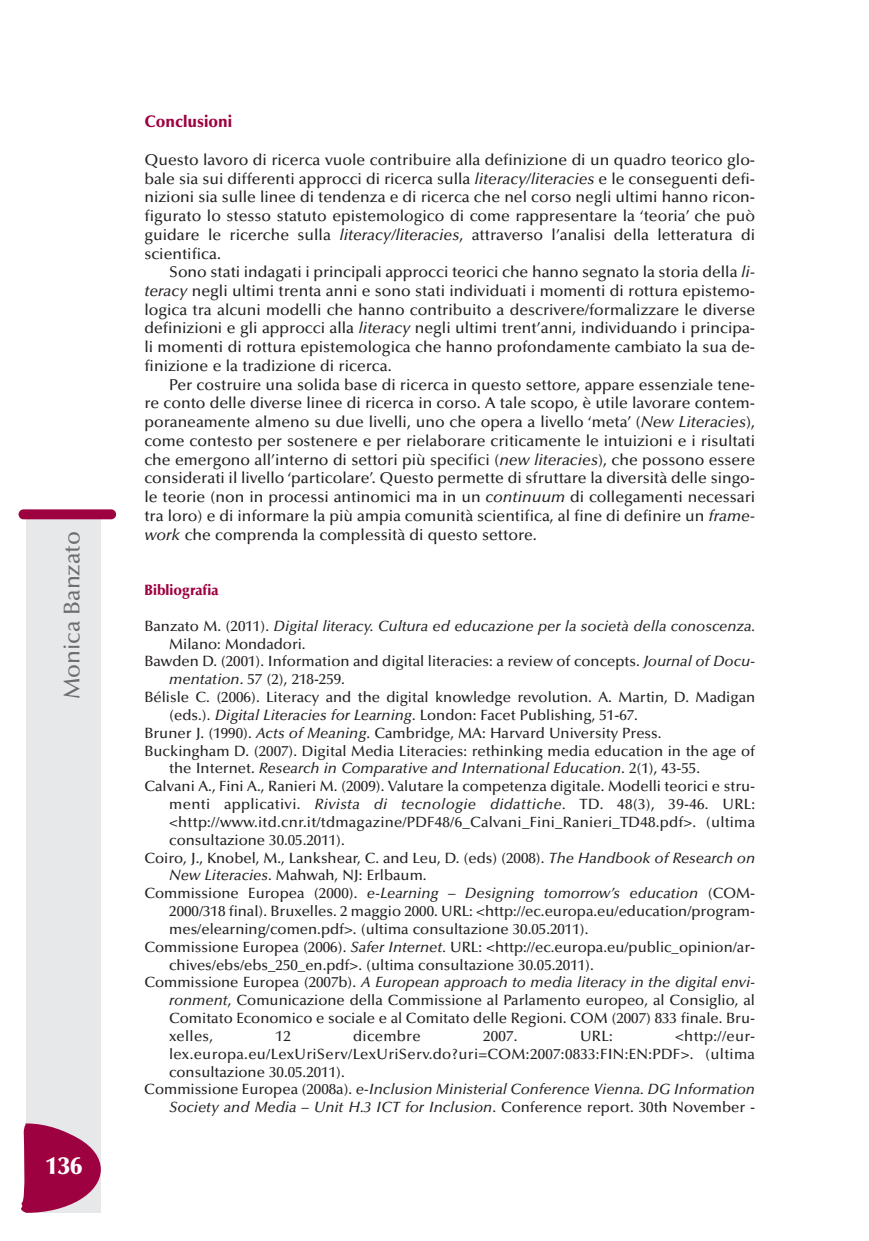
<style>
.page{position:relative;width:869px;height:1241px;background:#fff}
.page>*{position:absolute;margin:0;border:0;box-sizing:border-box;transform-origin:0 0}
.t1{font:900 24.5px "Optima";color:#fff}
.t2{font:500 22.75px "Optima";color:#6c6d70}
.t3{font:900 16.62px "Optima";color:#9d0140;scale:.95 1}
.t4{font:500 15.75px/18.7px "Optima";color:#231f20;text-align:justify}
.t5{font:500 14.88px "Optima";color:#231f20}
.t6{font:italic 500 14.88px "Optima";color:#231f20}
.t7{font:500 14.88px "Optima";letter-spacing:.02em;color:#231f20}
.t8{font:900 14.88px "Optima";color:#9d0140;scale:.95 1}
.s1{font-style:italic}
.s2{font-style:normal}
</style>
<div class="page">
<div style="left:27px;top:517px;width:74px;height:695px;background:#e7e8e9"></div>
<div style="left:19px;top:509px;width:97px;height:10px;background:#9d0140;border-radius:5px"></div>
<svg style="left:21px;top:1122px;width:80px;height:90px"></svg>
<h2 class="t2" style="left:63px;top:699px;width:170px;rotate:-90deg">Monica Banzato</h2>
<h1 class="t1" style="left:45px;top:1155px;width:38px">136</h1>
<p class="t3" style="left:144px;top:115px;width:94px">Conclusioni</p>
<p class="t4" style="left:144px;top:152px;width:612px">Questo lavoro di ricerca vuole contribuire alla definizione di un quadro teorico glo&shy;bale sia sui differenti approcci di ricerca sulla <span class="s1">literacy/literacies</span> e le conseguenti defi&shy;nizioni sia sulle linee di tendenza e di ricerca che nel corso negli ultimi hanno ricon&shy;figurato lo stesso statuto epistemologico di come rappresentare la ‘teoria’ che può guidare le ricerche sulla <span class="s1">literacy/literacies</span>, attraverso l’analisi della letteratura di scientifica.</p>
<p class="t4" style="left:144px;top:264px;width:612px;text-indent:25px">Sono stati indagati i principali approcci teorici che hanno segnato la storia della <span class="s1">li&shy;teracy</span> negli ultimi trenta anni e sono stati individuati i momenti di rottura epistemo&shy;logica tra alcuni modelli che hanno contribuito a descrivere/formalizzare le diverse definizioni e gli approcci alla <span class="s1">literacy</span> negli ultimi trent’anni, individuando i principa&shy;li momenti di rottura epistemologica che hanno profondamente cambiato la sua de&shy;finizione e la tradizione di ricerca.</p>
<p class="t4" style="left:144px;top:376px;width:612px;text-indent:25px">Per costruire una solida base di ricerca in questo settore, appare essenziale tene&shy;re conto delle diverse linee di ricerca in corso. A tale scopo, è utile lavorare contem&shy;poraneamente almeno su due livelli, uno che opera a livello ‘meta’ (<span class="s1">New Literacies</span>), come contesto per sostenere e per rielaborare criticamente le intuizioni e i risultati che emergono all’interno di settori più specifici (<span class="s1">new literacies</span>), che possono essere considerati il livello ‘particolare’. Questo permette di sfruttare la diversità delle singo&shy;le teorie (non in processi antinomici ma in un <span class="s1">continuum</span> di collegamenti necessari tra loro) e di informare la più ampia comunità scientifica, al fine di definire un <span class="s1">frame&shy;work</span> che comprenda la complessità di questo settore.</p>
<p class="t8" style="left:144px;top:584px;width:79px">Bibliografia</p>
<p class="t6" style="left:144px;top:619px;width:612px"><span class="s2">Banzato M. (2011).</span> Digital literacy. Cultura ed educazione per la società della conoscenza.</p>
<p class="t5" style="left:169px;top:637px;width:138px">Milano: Mondadori.</p>
<p class="t5" style="left:144px;top:655px;width:612px">Bawden D. (2001). Information and digital literacies: a review of concepts. <span class="s1">Journal of Docu-</span></p>
<p class="t5" style="left:169px;top:673px;width:177px"><span class="s1">mentation</span>. 57 (2), 218-259.</p>
<p class="t5" style="left:144px;top:691px;width:612px">Bélisle C. (2006). Literacy and the digital knowledge revolution. A. Martin, D. Madigan</p>
<p class="t5" style="left:169px;top:709px;width:470px">(eds.). <span class="s1">Digital Literacies for Learning.</span> London: Facet Publishing, 51-67.</p>
<p class="t5" style="left:144px;top:726px;width:518px">Bruner J. (1990). <span class="s1">Acts of Meaning</span>. Cambridge, MA: Harvard University Press.</p>
<p class="t5" style="left:144px;top:744px;width:612px">Buckingham D. (2007). Digital Media Literacies: rethinking media education in the age of</p>
<p class="t6" style="left:169px;top:762px;width:532px"><span class="s2">the Internet.</span> Research in Comparative and International Education<span class="s2">. 2(1), 43-55.</span></p>
<p class="t5" style="left:144px;top:780px;width:612px">Calvani A., Fini A., Ranieri M. (2009). Valutare la competenza digitale. Modelli teorici e stru-</p>
<p class="t7" style="left:169px;top:798px;width:587px">menti applicativi. <span class="s1">Rivista di tecnologie didattiche.</span> TD. 48(3), 39-46. URL:</p>
<p class="t5" style="left:169px;top:816px;width:587px">&lt;http://www.itd.cnr.it/tdmagazine/PDF48/6_Calvani_Fini_Ranieri_TD48.pdf&gt;. (ultima</p>
<p class="t5" style="left:169px;top:833px;width:177px">consultazione 30.05.2011).</p>
<p class="t5" style="left:144px;top:851px;width:612px">Coiro, J., Knobel, M., Lankshear, C. and Leu, D. (eds) (2008). <span class="s1">The Handbook of Research on</span></p>
<p class="t5" style="left:169px;top:869px;width:259px"><span class="s1">New Literacies</span>. Mahwah, NJ: Erlbaum.</p>
<p class="t6" style="left:144px;top:887px;width:612px"><span class="s2">Commissione Europea (2000).</span> e-Learning – Designing tomorrow’s education <span class="s2">(COM-</span></p>
<p class="t5" style="left:169px;top:905px;width:587px">2000/318 final). Bruxelles. 2 maggio 2000. URL: &lt;http://ec.europa.eu/education/program-</p>
<p class="t5" style="left:169px;top:922px;width:420px">mes/elearning/comen.pdf&gt;. (ultima consultazione 30.05.2011).</p>
<p class="t5" style="left:144px;top:940px;width:612px">Commissione Europea (2006). <span class="s1">Safer Internet.</span> URL: &lt;http://ec.europa.eu/public_opinion/ar-</p>
<p class="t5" style="left:169px;top:958px;width:426px">chives/ebs/ebs_250_en.pdf&gt;. (ultima consultazione 30.05.2011).</p>
<p class="t6" style="left:144px;top:976px;width:612px"><span class="s2">Commissione Europea (2007b).</span> A European approach to media literacy in the digital envi-</p>
<p class="t5" style="left:169px;top:994px;width:587px"><span class="s1">ronment</span>, Comunicazione della Commissione al Parlamento europeo, al Consiglio, al</p>
<p class="t5" style="left:169px;top:1012px;width:587px">Comitato Economico e sociale e al Comitato delle Regioni. COM (2007) 833 finale. Bru-</p>
<p class="t5" style="left:169px;top:1029px;width:46px">xelles,</p>
<p class="t5" style="left:275px;top:1029px;width:17px">12</p>
<p class="t7" style="left:353px;top:1029px;width:69px">dicembre</p>
<p class="t5" style="left:483px;top:1029px;width:36px">2007.</p>
<p class="t5" style="left:579px;top:1029px;width:34px">URL:</p>
<p class="t5" style="left:674px;top:1029px;width:81px">&lt;http://eur-</p>
<p class="t7" style="left:169px;top:1047px;width:587px">lex.europa.eu/LexUriServ/LexUriServ.do?uri=COM:2007:0833:FIN:EN:PDF&gt;. (ultima</p>
<p class="t5" style="left:169px;top:1065px;width:177px">consultazione 30.05.2011).</p>
<p class="t6" style="left:144px;top:1083px;width:612px"><span class="s2">Commissione Europea (2008a).</span> e-Inclusion Ministerial Conference Vienna. DG Information</p>
<p class="t6" style="left:169px;top:1101px;width:587px">Society and Media – Unit H.3 ICT for Inclusion<span class="s2">. Conference report. 30th November -</span></p>
</div>
